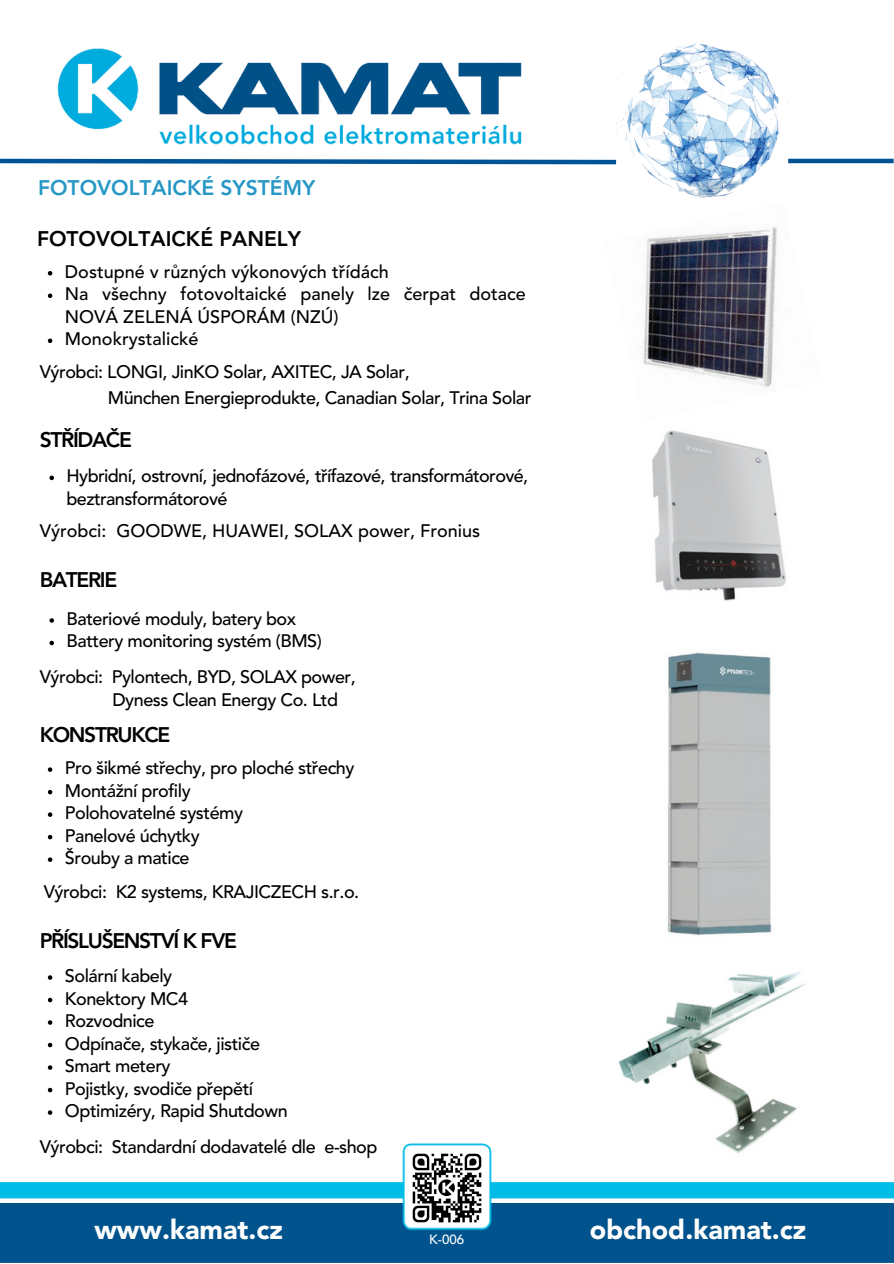
<style>
.page{position:relative;width:894px;height:1264px;background:#fff}
.page>*{position:absolute;margin:0;border:0;box-sizing:border-box;transform-origin:0 0}
.t1{font:900 27px "Avenir LT Pro";color:#fff}
.t2{font:800 21px "Avenir LT Pro";letter-spacing:-.065em;color:#000}
.t3{font:800 21px "Avenir LT Pro";color:#2798c5}
.t4{font:800 21px "Avenir LT Pro";color:#000}
.t5{font:500 18px/22.5px "Avenir LT Pro";letter-spacing:-.025em;color:#000}
.t6{font:500 18px/22.5px "Avenir LT Pro";color:#000}
.t7{font:500 13.35px "Avenir LT Pro";color:#fff}
</style>
<div class="page">
<img style="left:57px;top:48px;width:465px;height:97px">
<img style="left:616px;top:44px;width:166px;height:154px">
<hr style="left:788px;top:159px;width:105px;height:4px;background:#005496">
<svg style="left:0;top:156px;width:620px;height:11px"></svg>
<img style="left:0;top:1143px;width:893px;height:120px">
<img style="left:408px;top:1149px;width:77px;height:76px">
<img style="left:643px;top:227px;width:134px;height:160px">
<img style="left:652px;top:430px;width:134px;height:171px">
<img style="left:667px;top:652px;width:105px;height:283px">
<img style="left:616px;top:971px;width:202px;height:189px">
<svg style="left:48px;top:271px;width:4px;height:4px"></svg>
<svg style="left:48px;top:293px;width:4px;height:5px"></svg>
<svg style="left:48px;top:338px;width:4px;height:5px"></svg>
<svg style="left:49px;top:475px;width:5px;height:5px"></svg>
<svg style="left:49px;top:618px;width:5px;height:4px"></svg>
<svg style="left:49px;top:640px;width:5px;height:5px"></svg>
<svg style="left:48px;top:767px;width:4px;height:5px"></svg>
<svg style="left:48px;top:790px;width:4px;height:4px"></svg>
<svg style="left:48px;top:812px;width:4px;height:5px"></svg>
<svg style="left:48px;top:835px;width:4px;height:4px"></svg>
<svg style="left:48px;top:857px;width:4px;height:5px"></svg>
<svg style="left:48px;top:975px;width:4px;height:4px"></svg>
<svg style="left:48px;top:997px;width:4px;height:5px"></svg>
<svg style="left:48px;top:1020px;width:4px;height:4px"></svg>
<svg style="left:48px;top:1042px;width:4px;height:5px"></svg>
<svg style="left:48px;top:1065px;width:4px;height:4px"></svg>
<svg style="left:48px;top:1087px;width:4px;height:5px"></svg>
<svg style="left:48px;top:1110px;width:4px;height:4px"></svg>
<h3 class="t3" style="left:38px;top:179px;width:279px">FOTOVOLTAICKÉ SYSTÉMY</h3>
<h2 class="t4" style="left:37px;top:230px;width:265px">FOTOVOLTAICKÉ PANELY</h2>
<p class="t6" style="left:65px;top:262px;width:325px">Dostupné v různých výkonových třídách</p>
<p class="t6" style="left:65px;top:284px;width:462px">Na všechny fotovoltaické panely lze čerpat dotace<br>NOVÁ ZELENÁ ÚSPORÁM (NZÚ)</p>
<p class="t6" style="left:65px;top:329px;width:135px">Monokrystalické</p>
<h3 class="t5" style="left:108px;top:360px;width:425px;line-height:25.8px;text-indent:-68px">Výrobci: LONGI, JinKO Solar, AXITEC, JA Solar,<br>München Energieprodukte, Canadian Solar, Trina Solar</h3>
<h2 class="t2" style="left:40px;top:430px;width:94px">STŘÍDAČE</h2>
<p class="t5" style="left:67px;top:466px;width:463px">Hybridní, ostrovní, jednofázové, třífazové, transformátorové, beztransformátorové</p>
<p class="t6" style="left:40px;top:521px;width:442px">Výrobci: GOODWE, HUAWEI, SOLAX power, Fronius</p>
<p class="t2" style="left:40px;top:571px;width:79px">BATERIE</p>
<p class="t5" style="left:67px;top:609px;width:231px">Bateriové moduly, batery box</p>
<p class="t5" style="left:67px;top:631px;width:256px">Battery monitoring systém (BMS)</p>
<h3 class="t5" style="left:112px;top:667px;width:245px;text-indent:-73px">Výrobci: Pylontech, BYD, SOLAX power,<br>Dyness Clean Energy Co. Ltd</h3>
<h2 class="t2" style="left:40px;top:726px;width:132px">KONSTRUKCE</h2>
<p class="t5" style="left:65px;top:758px;width:291px">Pro šikmé střechy, pro ploché střechy</p>
<p class="t5" style="left:65px;top:780px;width:127px">Montážní profily</p>
<p class="t5" style="left:65px;top:803px;width:180px">Polohovatelné systémy</p>
<p class="t5" style="left:65px;top:825px;width:136px">Panelové úchytky</p>
<p class="t5" style="left:65px;top:848px;width:126px">Šrouby a matice</p>
<p class="t5" style="left:44px;top:881px;width:317px">Výrobci: K2 systems, KRAJICZECH s.r.o.</p>
<p class="t2" style="left:40px;top:932px;width:198px">PŘÍSLUŠENSTVÍ K FVE</p>
<p class="t5" style="left:65px;top:966px;width:109px">Solární kabely</p>
<p class="t5" style="left:65px;top:988px;width:125px">Konektory MC4</p>
<p class="t5" style="left:65px;top:1011px;width:91px">Rozvodnice</p>
<h3 class="t5" style="left:65px;top:1033px;width:196px">Odpínače, stykače, jističe</h3>
<p class="t5" style="left:65px;top:1056px;width:107px">Smart metery</p>
<h1 class="t5" style="left:65px;top:1078px;width:190px">Pojistky, svodiče přepětí</h1>
<p class="t5" style="left:65px;top:1101px;width:224px">Optimizéry, Rapid Shutdown</p>
<h1 class="t5" style="left:40px;top:1137px;width:339px">Výrobci: Standardní dodavatelé dle e-shop</h1>
<h3 class="t1" style="left:94px;top:1218px;width:190px">www.kamat.cz</h3>
<p class="t7" style="left:429px;top:1234px;width:37px">K-006</p>
<h2 class="t1" style="left:589px;top:1218px;width:218px">obchod.kamat.cz</h2>
</div>
